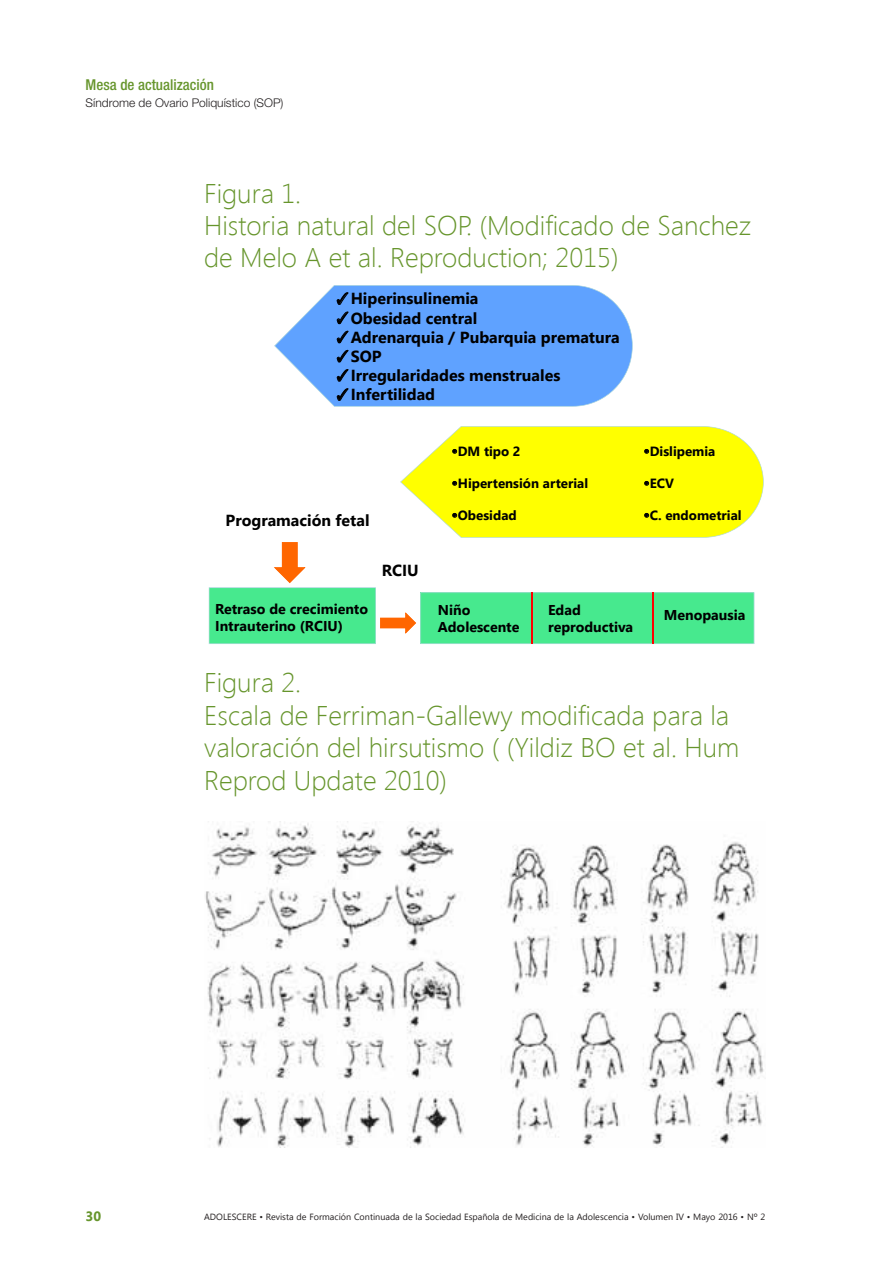
<style>
.page{position:relative;width:893px;height:1263px;background:#fff}
.page>*{position:absolute;margin:0;border:0;box-sizing:border-box;transform-origin:0 0}
._1nivel{font:300 27px/32.4px "Segoe UI";color:#66952c}
.t1{font:700 16.05px "Segoe UI";color:#000}
.t2{font:500 condensed 15px "Helvetica Neue LT Std";color:#66952c}
.t3{font:700 14.25px/17.1px "Segoe UI";color:#000}
.t4{font:700 13.5px "Segoe UI";color:#66952c}
.t5{font:700 13.35px "Segoe UI";color:#000}
.t6{font:300 12px "Helvetica Neue LT Std";color:#231f20}
.t7{font:9px "Segoe UI";color:#231f20}
.s1{font-family:"MSP Gothic";font-weight:400}
</style>
<div class="page">
<svg style="left:274px;top:285px;width:359px;height:122px"></svg>
<svg style="left:209px;top:426px;width:555px;height:218px"></svg>
<hr style="left:531px;top:593px;width:1px;height:51px;background:#f00">
<hr style="left:652px;top:593px;width:1px;height:51px;background:#f00">
<img style="left:205px;top:821px;width:559px;height:326px">
<p class="t2" style="left:86px;top:76px;width:130px">Mesa de actualización</p>
<p class="t6" style="left:86px;top:95px;width:199px">Síndrome de Ovario Poliquístico (SOP)</p>
<p class="_1nivel" style="left:204px;top:176px;width:549px">Figura 1.<br>Historia natural del SOP. (Modificado de Sanchez de Melo A et al. Reproduction; 2015)</p>
<p class="t1" style="left:335px;top:286px;width:145px"><span class="s1">✓</span>Hiperinsulinemia</p>
<p class="t1" style="left:335px;top:305px;width:144px"><span class="s1">✓</span>Obesidad central</p>
<p class="t1" style="left:335px;top:324px;width:287px"><span class="s1">✓</span>Adrenarquia / Pubarquia prematura</p>
<p class="t1" style="left:335px;top:343px;width:48px"><span class="s1">✓</span>SOP</p>
<p class="t1" style="left:335px;top:362px;width:227px"><span class="s1">✓</span>Irregularidades menstruales</p>
<p class="t1" style="left:335px;top:382px;width:102px"><span class="s1">✓</span>Infertilidad</p>
<p class="t1" style="left:226px;top:507px;width:146px">Programación fetal</p>
<p class="t1" style="left:382px;top:558px;width:38px">RCIU</p>
<p class="t5" style="left:452px;top:441px;width:70px">•DM tipo 2</p>
<p class="t5" style="left:644px;top:441px;width:73px">•Dislipemia</p>
<p class="t5" style="left:452px;top:473px;width:138px">•Hipertensión arterial</p>
<p class="t5" style="left:644px;top:473px;width:32px">•ECV</p>
<p class="t5" style="left:452px;top:505px;width:67px">•Obesidad</p>
<p class="t5" style="left:644px;top:505px;width:100px">•C. endometrial</p>
<p class="t3" style="left:215px;top:600px;width:155px">Retraso de crecimiento<br>Intrauterino (RCIU)</p>
<p class="t3" style="left:438px;top:601px;width:83px">Niño<br>Adolescente</p>
<p class="t3" style="left:548px;top:601px;width:87px">Edad reproductiva</p>
<p class="t3" style="left:664px;top:606px;width:83px">Menopausia</p>
<p class="_1nivel" style="left:204px;top:666px;width:537px">Figura 2.<br>Escala de Ferriman-Gallewy modificada para la valoración del hirsutismo ( (Yildiz BO et al. Hum<br>Reprod Update 2010)</p>
<p class="t4" style="left:86px;top:1206px;width:17px">30</p>
<p class="t7" style="left:204px;top:1211px;width:563px">ADOLESCERE • Revista de Formación Continuada de la Sociedad Española de Medicina de la Adolescencia • Volumen IV • Mayo 2016 • Nº 2</p>
</div>
